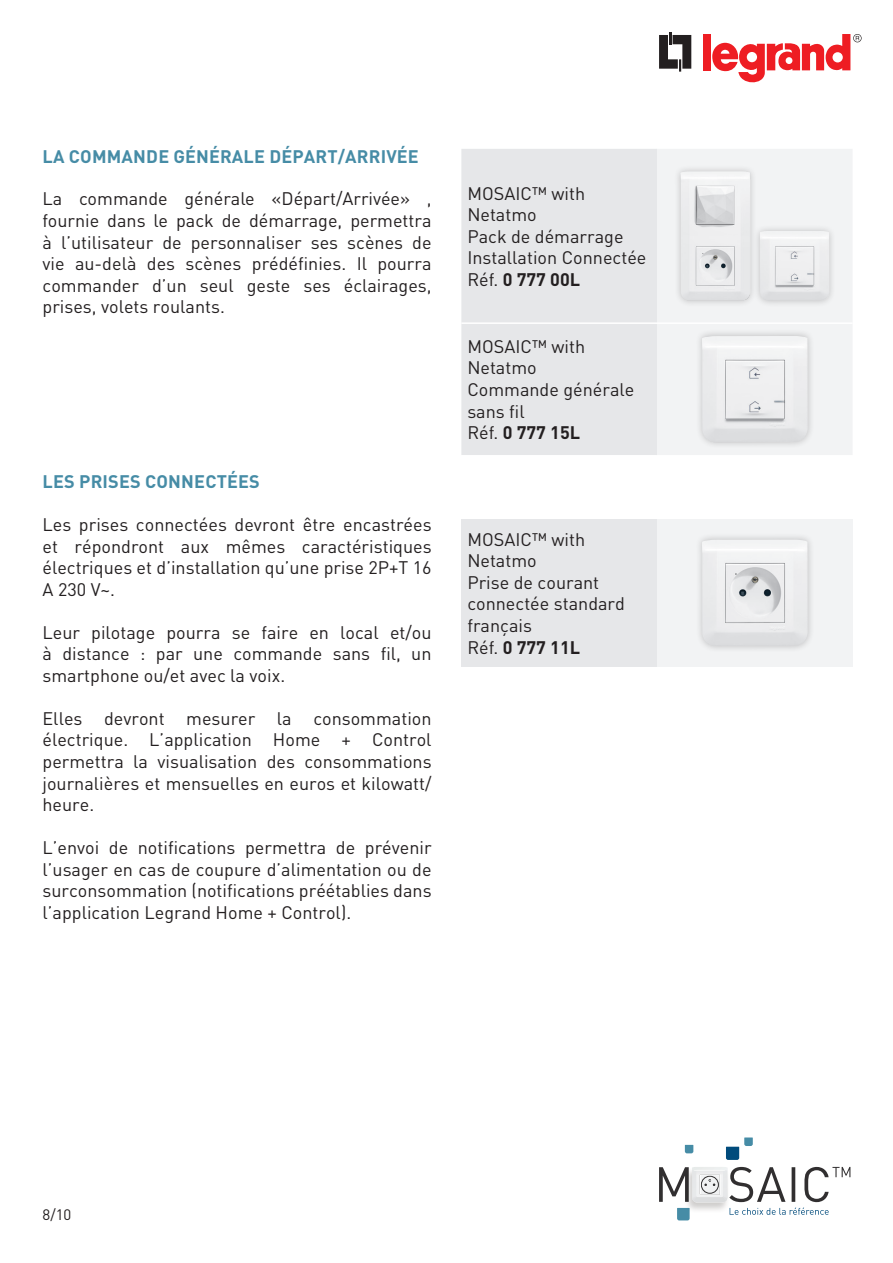
<style>
.page{position:relative;width:893px;height:1263px;background:#fff}
.page>*{position:absolute;margin:0;border:0;box-sizing:border-box;transform-origin:0 0}
.t1{font:18px/21.6px "DIN Pro";color:#231f20;text-align:justify}
.t2{font:700 18px "DIN Pro";letter-spacing:.01em;color:#468ca6}
.t3{font:15px "DIN Pro";color:#231f20}
.s1{font-weight:700}
</style>
<div class="page">
<svg style="left:659px;top:32px;width:32px;height:40px"></svg>
<div style="left:703px;top:34px;width:8px;height:36px;background:#ee1d23"></div>
<svg style="left:712px;top:34px;width:150px;height:49px"></svg>
<svg style="left:685px;top:1145px;width:8px;height:8px"></svg>
<svg style="left:726px;top:1137px;width:27px;height:23px"></svg>
<svg style="left:659px;top:1167px;width:191px;height:53px"></svg>
<svg style="left:461px;top:149px;width:196px;height:306px;background:#e6e7e9"></svg>
<div style="left:657px;top:149px;width:195px;height:306px;background:#f2f3f4"></div>
<hr style="left:461px;top:322px;width:196px;height:2px;background:#fff">
<hr style="left:657px;top:322px;width:196px;height:2px;background:#fff">
<div style="left:673px;top:164px;width:163px;height:144px;background:#231f20;opacity:.25"></div>
<img style="left:680px;top:171px;width:144px;height:130px">
<div style="left:695px;top:329px;width:120px;height:120px;background:#231f20;opacity:.25"></div>
<img style="left:702px;top:336px;width:106px;height:106px">
<div style="left:461px;top:519px;width:196px;height:147px;background:#e6e7e9"></div>
<div style="left:657px;top:519px;width:196px;height:147px;background:#f2f3f4"></div>
<div style="left:695px;top:533px;width:120px;height:120px;background:#231f20;opacity:.25"></div>
<img style="left:702px;top:540px;width:106px;height:106px">
<p class="t2" style="left:43px;top:144px;width:378px">LA COMMANDE GÉNÉRALE DÉPART/ARRIVÉE</p>
<p class="t1" style="left:43px;top:187px;width:391px">La commande générale «Départ/Arrivée» , fournie dans le pack de démarrage, permettra à l’utilisateur de personnaliser ses scènes de vie au-delà des scènes prédéfinies. Il pourra commander d’un seul geste ses éclairages, prises, volets roulants.</p>
<p class="t2" style="left:43px;top:469px;width:219px">LES PRISES CONNECTÉES</p>
<p class="t1" style="left:43px;top:513px;width:391px">Les prises connectées devront être encastrées et répondront aux mêmes caractéristiques électriques et d’installation qu’une prise 2P+T 16<br>A 230 V~.</p>
<p class="t1" style="left:43px;top:621px;width:391px">Leur pilotage pourra se faire en local et/ou à distance : par une commande sans fil, un smartphone ou/et avec la voix.</p>
<p class="t1" style="left:43px;top:707px;width:391px">Elles devront mesurer la consommation électrique. L’application Home + Control permettra la visualisation des consommations journalières et mensuelles en euros et kilowatt/ heure.</p>
<p class="t1" style="left:43px;top:836px;width:391px">L’envoi de notifications permettra de prévenir l’usager en cas de coupure d’alimentation ou de surconsommation (notifications préétablies dans l’application Legrand Home + Control).</p>
<p class="t1" style="left:467px;top:182px;width:181px;text-align:left">MOSAIC™ with<br>Netatmo<br>Pack de démarrage<br>Installation Connectée<br>Réf. <span class="s1">0 777 00L</span></p>
<p class="t1" style="left:467px;top:335px;width:168px;text-align:left">MOSAIC™ with<br>Netatmo<br>Commande générale sans fil<br>Réf. <span class="s1">0 777 15L</span></p>
<p class="t1" style="left:467px;top:528px;width:159px;text-align:left">MOSAIC™ with<br>Netatmo<br>Prise de courant connectée standard français<br>Réf. <span class="s1">0 777 11L</span></p>
<p class="t3" style="left:43px;top:1205px;width:30px">8/10</p>
</div>
